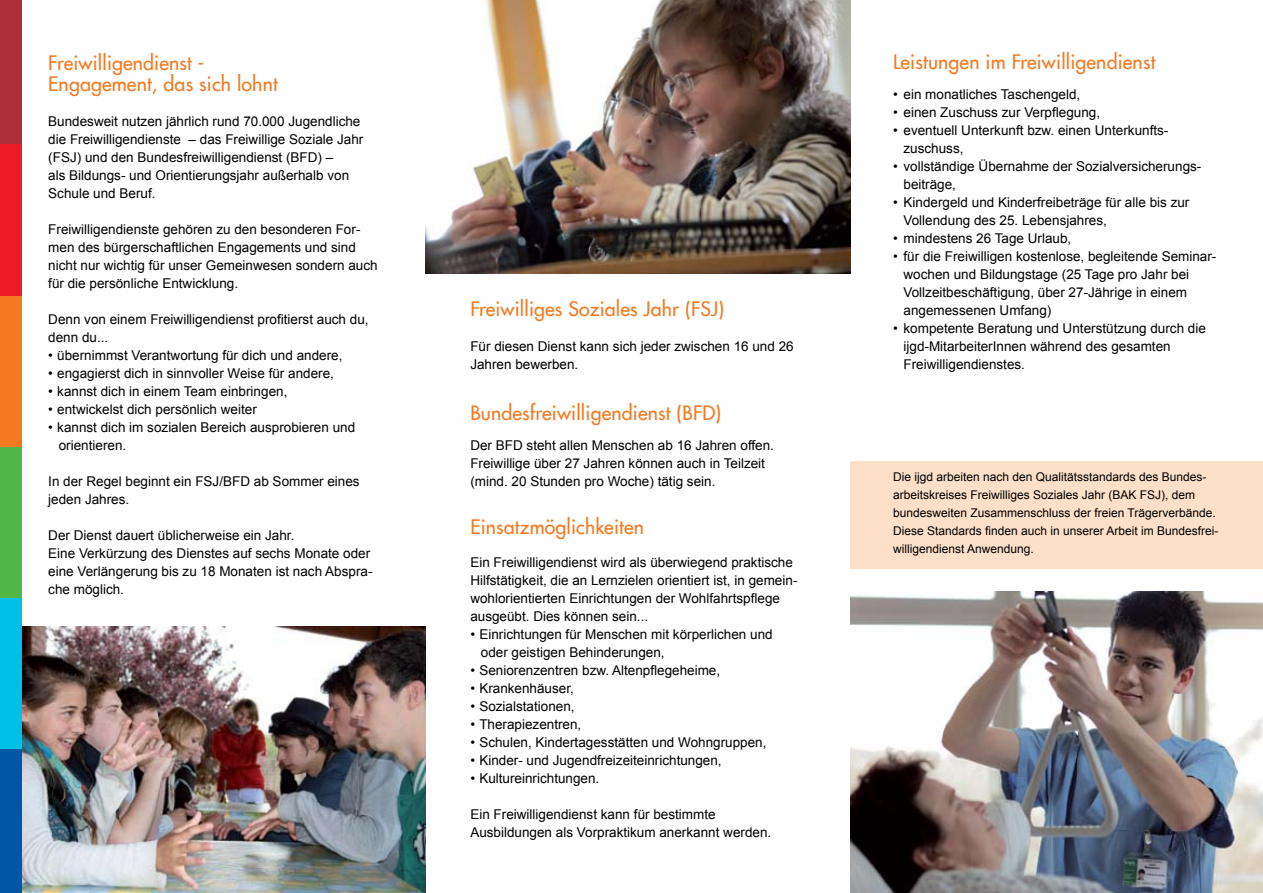
<style>
.page{position:relative;width:1263px;height:893px;background:#fff}
.page>*{position:absolute;margin:0;border:0;box-sizing:border-box;transform-origin:0 0}
.t1{font:500 19.5px/21px "Futura Com";letter-spacing:.01em;color:#f47920}
.t2{font:13.5px/18px "Arial";color:#000}
.t3{font:12px/18px "Arial";color:#000}
</style>
<div class="page">
<img style="left:21px;top:626px;width:404px;height:267px">
<div style="left:850px;top:461px;width:413px;height:108px;background:#fee0c8"></div>
<img style="left:850px;top:591px;width:413px;height:302px">
<img style="left:425px;top:0;width:425px;height:273px">
<div style="left:0;top:447px;width:21px;height:151px;background:#51b848"></div>
<div style="left:0;top:0;width:21px;height:145px;background:#a92e39"></div>
<div style="left:0;top:598px;width:21px;height:151px;background:#00c0e8"></div>
<div style="left:0;top:296px;width:21px;height:151px;background:#f47920"></div>
<div style="left:0;top:145px;width:21px;height:151px;background:#ed1c29"></div>
<div style="left:0;top:749px;width:21px;height:144px;background:#0057a8"></div>
<h1 class="t1" style="left:48px;top:51px;width:231px">Freiwilligendienst -<br>Engagement, das sich lohnt</h1>
<p class="t2" style="left:48px;top:112px;width:317px">Bundesweit nutzen jährlich rund 70.000 Jugendliche die Freiwilligendienste – das Freiwillige Soziale Jahr (FSJ) und den Bundesfreiwilligendienst (BFD) –<br>als Bildungs- und Orientierungsjahr außerhalb von Schule und Beruf.</p>
<p class="t2" style="left:48px;top:220px;width:331px">Freiwilligendienste gehören zu den besonderen For&shy;men des bürgerschaftlichen Engagements und sind nicht nur wichtig für unser Gemeinwesen sondern auch für die persönliche Entwicklung.</p>
<p class="t2" style="left:48px;top:310px;width:322px">Denn von einem Freiwilligendienst profitierst auch du, denn du...</p>
<p class="t2" style="left:48px;top:347px;width:296px">• übernimmst Verantwortung für dich und andere,</p>
<p class="t2" style="left:48px;top:365px;width:287px">• engagierst dich in sinnvoller Weise für andere,</p>
<p class="t2" style="left:48px;top:383px;width:241px">• kannst dich in einem Team einbringen,</p>
<p class="t2" style="left:48px;top:401px;width:210px">• entwickelst dich persönlich weiter</p>
<p class="t2" style="left:59px;top:419px;width:298px;text-indent:-11px">• kannst dich im sozialen Bereich ausprobieren und orientieren.</p>
<p class="t2" style="left:48px;top:473px;width:313px">In der Regel beginnt ein FSJ/BFD ab Sommer eines jeden Jahres.</p>
<p class="t2" style="left:48px;top:527px;width:326px">Der Dienst dauert üblicherweise ein Jahr.<br>Eine Verkürzung des Dienstes auf sechs Monate oder eine Verlängerung bis zu 18 Monaten ist nach Abspra&shy;che möglich.</p>
<h1 class="t1" style="left:470px;top:297px;width:255px">Freiwilliges Soziales Jahr (FSJ)</h1>
<p class="t2" style="left:470px;top:337px;width:325px">Für diesen Dienst kann sich jeder zwischen 16 und 26<br>Jahren bewerben.</p>
<h1 class="t1" style="left:470px;top:401px;width:252px">Bundesfreiwilligendienst (BFD)</h1>
<p class="t2" style="left:470px;top:436px;width:305px">Der BFD steht allen Menschen ab 16 Jahren offen.<br>Freiwillige über 27 Jahren können auch in Teilzeit (mind. 20 Stunden pro Woche) tätig sein.</p>
<h1 class="t1" style="left:470px;top:515px;width:175px">Einsatzmöglichkeiten</h1>
<p class="t2" style="left:470px;top:553px;width:329px">Ein Freiwilligendienst wird als überwiegend praktische Hilfstätigkeit, die an Lernzielen orientiert ist, in gemein&shy;wohlorientierten Einrichtungen der Wohlfahrtspflege ausgeübt. Dies können sein...</p>
<p class="t2" style="left:481px;top:626px;width:293px;text-indent:-11px">• Einrichtungen für Menschen mit körperlichen und oder geistigen Behinderungen,</p>
<p class="t2" style="left:470px;top:662px;width:251px">• Seniorenzentren bzw. Altenpflegeheime,</p>
<p class="t2" style="left:470px;top:680px;width:105px">• Krankenhäuser,</p>
<p class="t2" style="left:470px;top:698px;width:106px">• Sozialstationen,</p>
<p class="t2" style="left:470px;top:716px;width:113px">• Therapiezentren,</p>
<p class="t2" style="left:470px;top:734px;width:298px">• Schulen, Kindertagesstätten und Wohngruppen,</p>
<p class="t2" style="left:470px;top:752px;width:253px">• Kinder- und Jugendfreizeiteinrichtungen,</p>
<p class="t2" style="left:470px;top:770px;width:131px">• Kultureinrichtungen.</p>
<p class="t2" style="left:470px;top:806px;width:302px">Ein Freiwilligendienst kann für bestimmte<br>Ausbildungen als Vorpraktikum anerkannt werden.</p>
<h1 class="t1" style="left:893px;top:50px;width:264px">Leistungen im Freiwilligendienst</h1>
<p class="t2" style="left:893px;top:85px;width:189px">• ein monatliches Taschengeld,</p>
<p class="t2" style="left:893px;top:103px;width:209px">• einen Zuschuss zur Verpflegung,</p>
<p class="t2" style="left:903px;top:121px;width:266px;text-indent:-11px">• eventuell Unterkunft bzw. einen Unterkunfts&shy;zuschuss,</p>
<p class="t2" style="left:903px;top:157px;width:299px;text-indent:-11px">• vollständige Übernahme der Sozialversicherungs&shy;beiträge,</p>
<p class="t2" style="left:903px;top:193px;width:287px;text-indent:-11px">• Kindergeld und Kinderfreibeträge für alle bis zur<br>Vollendung des 25. Lebensjahres,</p>
<p class="t2" style="left:893px;top:229px;width:180px">• mindestens 26 Tage Urlaub,</p>
<p class="t2" style="left:903px;top:247px;width:314px;text-indent:-11px">• für die Freiwilligen kostenlose, begleitende Seminar&shy;wochen und Bildungstage (25 Tage pro Jahr bei Vollzeitbeschäftigung, über 27-Jährige in einem angemessenen Umfang)</p>
<p class="t2" style="left:903px;top:320px;width:304px;text-indent:-11px">• kompetente Beratung und Unterstützung durch die ijgd-MitarbeiterInnen während des gesamten<br>Freiwilligendienstes.</p>
<p class="t3" style="left:893px;top:468px;width:327px">Die ijgd arbeiten nach den Qualitätsstandards des Bundes&shy;arbeitskreises Freiwilliges Soziales Jahr (BAK FSJ), dem bundesweiten Zusammenschluss der freien Trägerverbände.<br>Diese Standards finden auch in unserer Arbeit im Bundesfrei&shy;willigendienst Anwendung.</p>
</div>
